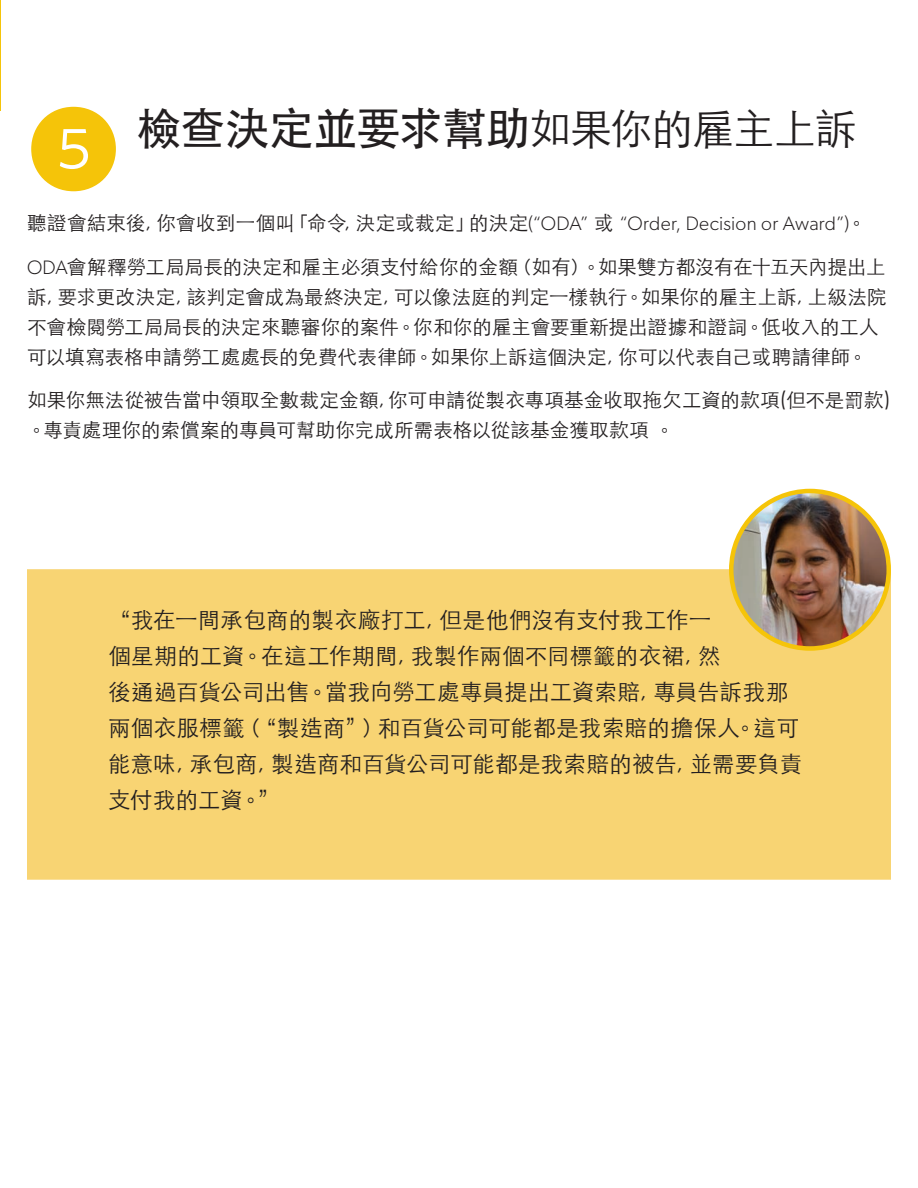
<style>
.page{position:relative;width:918px;height:1188px;background:#fff}
.page>*{position:absolute;margin:0;border:0;box-sizing:border-box;transform-origin:0 0}
.t1{font:500 45px "ST Heiti TC";letter-spacing:-.03em;color:#231f20}
.t2{font:300 22.5px/36px "ST Heiti TC";letter-spacing:.01em;color:#231f20}
.t3{font:300 19.5px/30px "ST Heiti TC";letter-spacing:.005em;color:#231f20}
.t4{font:300 19.5px "Gibson";letter-spacing:.015em;color:#231f20}
.s1{font-family:"Whitney Index Black Round Lt 1";font-weight:400;font-size:90px;color:#f5c409}
.s2{font-weight:300;font-size:42px}
.s3{font-family:"ST Heiti TC"}
.s4{font-family:"Gibson"}
</style>
<div class="page">
<hr style="left:0;top:0;width:1px;height:110px;background:#f5c409">
<div style="left:27px;top:569px;width:864px;height:311px;background:#f8d473"></div>
<img style="left:731px;top:491px;width:158px;height:157px;border-radius:79px">
<div style="left:729px;top:489px;width:162px;height:162px;border:4px solid #f5c409;border-radius:50%"></div>
<h3 class="t1" style="left:28px;top:104px;width:830px"><span class="s1">5</span> 檢查決定並要求幫助<span class="s2">如果你的雇主上訴</span></h3>
<p class="t4" style="left:27px;top:212px;width:841px"><span class="s3">聽證會結束後, 你會收到一個叫「命令, 決定或裁定」的決定</span>(“ODA” <span class="s3">或</span> “Order, Decision or Award”)<span class="s3">。</span></p>
<p class="t3" style="left:27px;top:250px;width:862px"><span class="s4">ODA</span>會解釋勞工局局長的決定和雇主必須支付給你的金額（如有）。如果雙方都沒有在十五天內提出上訴, 要求更改決定, 該判定會成為最終決定, 可以像法庭的判定一樣執行。如果你的雇主上訴, 上級法院不會檢閱勞工局局長的決定來聽審你的案件。你和你的雇主會要重新提出證據和證詞。低收入的工人可以填寫表格申請勞工處處長的免費代表律師。如果你上訴這個決定, 你可以代表自己或聘請律師。</p>
<p class="t3" style="left:27px;top:383px;width:865px">如果你無法從被告當中領取全數裁定金額, 你可申請從製衣專項基金收取拖欠工資的款項(但不是罰款)。專責處理你的索償案的專員可幫助你完成所需表格以從該基金獲取款項 。</p>
<p class="t2" style="left:108px;top:599px;width:696px">“我在一間承包商的製衣廠打工, 但是他們沒有支付我工作一<br>個星期的工資。在這工作期間, 我製作兩個不同標籤的衣裙, 然<br>後通過百貨公司出售。當我向勞工處專員提出工資索賠, 專員告訴我那兩個衣服標籤（“製造商”）和百貨公司可能都是我索賠的擔保人。這可能意味, 承包商, 製造商和百貨公司可能都是我索賠的被告, 並需要負責支付我的工資。”</p>
</div>
